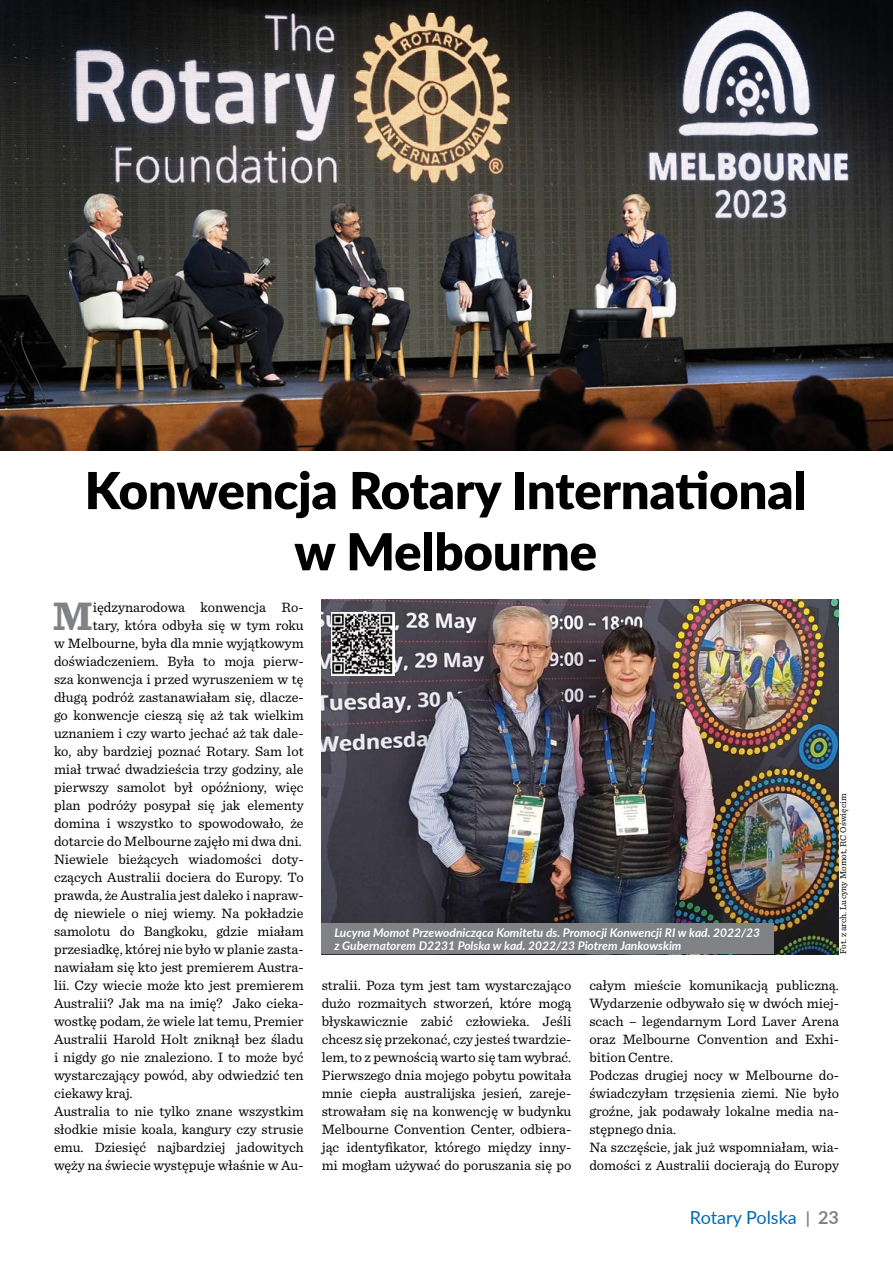
<style>
.page{position:relative;width:893px;height:1263px;background:#fff}
.page>*{position:absolute;margin:0;border:0;box-sizing:border-box;transform-origin:0 0}
.t1{font:900 51px/61.2px "Lato";letter-spacing:-.005em;color:#000;text-align:center}
.t2{font:700 41.55px "Sentinel";color:#808285}
.t3{font:18px "Lato";color:#006ab6}
.t4{font:14.25px/18px "Sentinel";color:#000;text-align:justify}
.t5{font:italic 700 12px/13.5px "Lato";color:#fff}
.t6{font:9px "Sentinel";letter-spacing:.01em;color:#000}
.s1{font-weight:700;font-size:16.5px;color:#808285}
.s2{font-weight:700;color:#808285}
</style>
<div class="page">
<img style="left:0;top:0;width:893px;height:450px">
<img style="left:322px;top:599px;width:517px;height:355px">
<div style="left:322px;top:923px;width:452px;height:31px;background:#808285"></div>
<img style="left:331px;top:612px;width:63px;height:64px">
<h1 class="t1" style="left:85px;top:458px;width:723px">Konwencja Rotary International w Melbourne</h1>
<h2 class="t2" style="left:53px;top:583px;width:42px">M</h2>
<p class="t4" style="left:93px;top:597px;width:212px">iędzynarodowa konwencja Ro-</p>
<p class="t4" style="left:93px;top:615px;width:212px">tary, która odbyła się w tym roku</p>
<p class="t4" style="left:54px;top:633px;width:251px">w Melbourne, była dla mnie wyjątkowym</p>
<p class="t4" style="left:54px;top:651px;width:251px">doświadczeniem. Była to moja pierw-</p>
<p class="t4" style="left:54px;top:669px;width:251px">sza konwencja i przed wyruszeniem w tę</p>
<p class="t4" style="left:54px;top:687px;width:251px">długą podróż zastanawiałam się, dlacze-</p>
<p class="t4" style="left:54px;top:705px;width:251px">go konwencje cieszą się aż tak wielkim</p>
<p class="t4" style="left:54px;top:723px;width:251px">uznaniem i czy warto jechać aż tak dale-</p>
<p class="t4" style="left:54px;top:741px;width:251px">ko, aby bardziej poznać Rotary. Sam lot</p>
<p class="t4" style="left:54px;top:759px;width:251px">miał trwać dwadzieścia trzy godziny, ale</p>
<p class="t4" style="left:54px;top:777px;width:251px">pierwszy samolot był opóźniony, więc</p>
<p class="t4" style="left:54px;top:795px;width:251px">plan podróży posypał się jak elementy</p>
<p class="t4" style="left:54px;top:813px;width:251px">domina i wszystko to spowodowało, że</p>
<p class="t4" style="left:54px;top:831px;width:249px">dotarcie do Melbourne zajęło mi dwa dni.</p>
<p class="t4" style="left:54px;top:849px;width:251px">Niewiele bieżących wiadomości doty-</p>
<p class="t4" style="left:54px;top:867px;width:251px">czących Australii dociera do Europy. To</p>
<p class="t4" style="left:54px;top:885px;width:251px">prawda, że Australia jest daleko i napraw-</p>
<p class="t4" style="left:54px;top:903px;width:251px">dę niewiele o niej wiemy. Na pokładzie</p>
<p class="t4" style="left:54px;top:921px;width:251px">samolotu do Bangkoku, gdzie miałam</p>
<p class="t4" style="left:54px;top:939px;width:251px">przesiadkę, której nie było w planie zasta-</p>
<p class="t4" style="left:54px;top:957px;width:251px">nawiałam się kto jest premierem Austra-</p>
<p class="t4" style="left:54px;top:975px;width:251px">lii. Czy wiecie może kto jest premierem</p>
<p class="t4" style="left:54px;top:993px;width:251px">Australii? Jak ma na imię? Jako cieka-</p>
<p class="t4" style="left:54px;top:1011px;width:251px">wostkę podam, że wiele lat temu, Premier</p>
<p class="t4" style="left:54px;top:1029px;width:251px">Australii Harold Holt zniknął bez śladu</p>
<p class="t4" style="left:54px;top:1047px;width:251px">i nigdy go nie znaleziono. I to może być</p>
<p class="t4" style="left:54px;top:1065px;width:251px">wystarczający powód, aby odwiedzić ten</p>
<p class="t4" style="left:54px;top:1083px;width:80px">ciekawy kraj.</p>
<p class="t4" style="left:54px;top:1101px;width:251px">Australia to nie tylko znane wszystkim</p>
<p class="t4" style="left:54px;top:1119px;width:251px">słodkie misie koala, kangury czy strusie</p>
<p class="t4" style="left:54px;top:1137px;width:251px">emu. Dziesięć najbardziej jadowitych</p>
<p class="t4" style="left:54px;top:1155px;width:251px">węży na świecie występuje właśnie w Au-</p>
<p class="t5" style="left:334px;top:925px;width:427px">Lucyna Momot Przewodnicząca Komitetu ds. Promocji Konwencji RI w kad. 2022/23 z Gubernatorem D2231 Polska w kad. 2022/23 Piotrem Jankowskim</p>
<p class="t6" style="left:836px;top:954px;width:162px;rotate:-90deg">Fot. z arch. Lucyny Momot, RC Oświęcim</p>
<p class="t4" style="left:322px;top:975px;width:251px">stralii. Poza tym jest tam wystarczająco dużo rozmaitych stworzeń, które mogą błyskawicznie zabić człowieka. Jeśli chcesz się przekonać, czy jesteś twardzie&shy;lem, to z pewnością warto się tam wybrać.<br>Pierwszego dnia mojego pobytu powitała mnie ciepła australijska jesień, zareje&shy;strowałam się na konwencję w budynku Melbourne Convention Center, odbiera&shy;jąc identyfikator, którego między inny&shy;mi mogłam używać do poruszania się po</p>
<p class="t4" style="left:589px;top:975px;width:251px;text-align:left">całym mieście komunikacją publiczną.<br>Wydarzenie odbywało się w dwóch miej&shy;scach – legendarnym Lord Laver Arena oraz Melbourne Convention and Exhi&shy;bition Centre.<br>Podczas drugiej nocy w Melbourne do&shy;świadczyłam trzęsienia ziemi. Nie było groźne, jak podawały lokalne media na&shy;stępnego dnia.<br>Na szczęście, jak już wspomniałam, wia&shy;domości z Australii docierają do Europy</p>
<p class="t3" style="left:690px;top:1204px;width:150px">Rotary Polska <span class="s1">|</span> <span class="s2">23</span></p>
</div>
